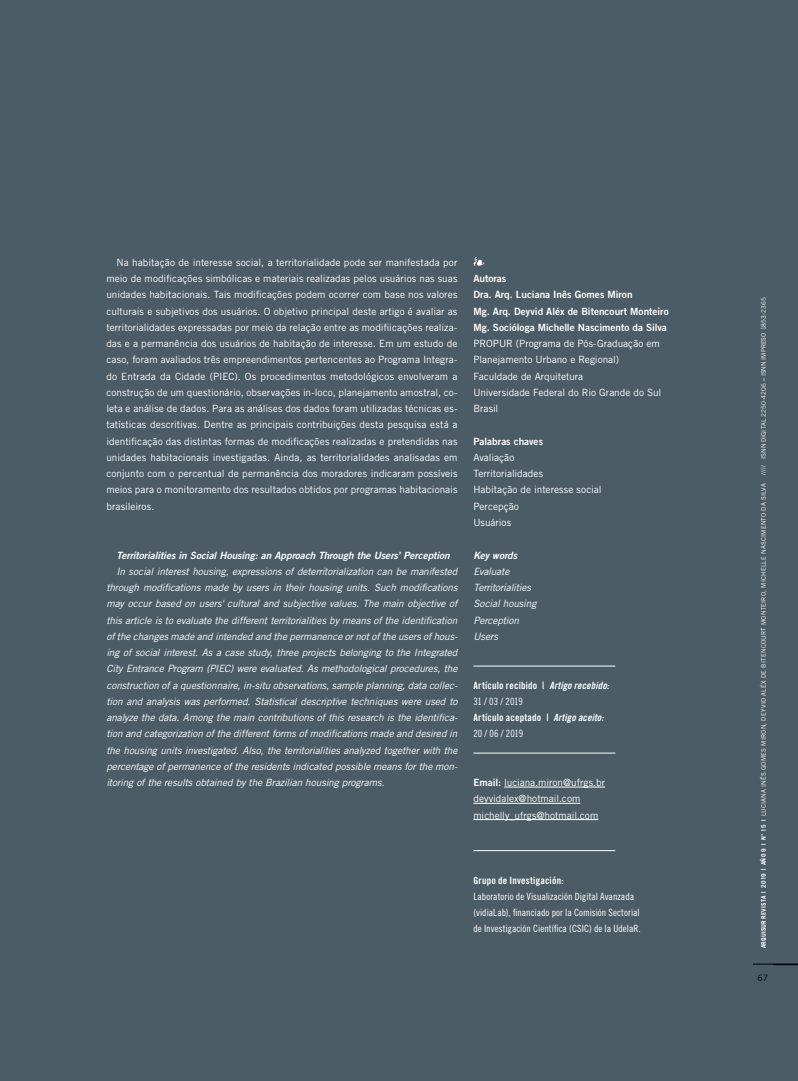
<style>
.page{position:relative;width:798px;height:1081px;background:#fff}
.page>*{position:absolute;margin:0;border:0;box-sizing:border-box;transform-origin:0 0}
.t1{font:10px/16.2px "Trade Gothic LT Std";color:#fff}
.t2{font:italic 10px/16.2px "Trade Gothic LT Std";letter-spacing:-.01em;color:#fff;text-align:justify}
.t3{font:10px/16.2px "Trade Gothic LT Std Cn 18";color:#fff}
.t4{font:10px/16.2px "Trade Gothic LT Std Bd 2";color:#fff}
.t5{font:10px "Trade Gothic LT Std Bd Cn 20";letter-spacing:.02em;color:#fff}
.t6{font:10px "Trade Gothic LT Std Bd 2 Obl";color:#fff}
.t7{font:8.75px "Trade Gothic LT Std";color:#000}
.t8{font:6.25px "Trade Gothic LT Std";letter-spacing:.025em;color:#fff}
.t9{font:6.25px "Trade Gothic LT Std";letter-spacing:.005em;color:#fff}
.s1{font-family:"Trade Gothic LT Std Bd Cn 20 Obl"}
.s2{font-family:"Trade Gothic LT Std Bd 2"}
.s3{font-weight:700}
</style>
<div class="page">
<div style="left:0;top:0;width:797px;height:1081px;background:#4b5c66"></div>
<hr style="left:504px;top:787px;width:101px;height:1px;background:#fff">
<hr style="left:473px;top:803px;width:107px;height:1px;background:#fff">
<hr style="left:473px;top:819px;width:125px;height:1px;background:#fff">
<hr style="left:473px;top:665px;width:142px;height:1px;background:#fff">
<hr style="left:473px;top:752px;width:142px;height:1px;background:#fff">
<hr style="left:473px;top:850px;width:142px;height:1px;background:#fff">
<svg style="left:473px;top:257px;width:11px;height:9px"></svg>
<hr style="left:752px;top:964px;width:45px;height:1px;background:#000">
<p class="t1" style="left:106px;top:254px;width:352px;text-align:justify;text-indent:10px">Na habitação de interesse social, a territorialidade pode ser manifestada por meio de modificações simbólicas e materiais realizadas pelos usuários nas suas unidades habitacionais. Tais modificações podem ocorrer com base nos valores culturais e subjetivos dos usuários. O objetivo principal deste artigo é avaliar as territorialidades expressadas por meio da relação entre as modifiicações realiza&shy;das e a permanência dos usuários de habitação de interesse. Em um estudo de caso, foram avaliados três empreendimentos pertencentes ao Programa Integra&shy;do Entrada da Cidade (PIEC). Os procedimentos metodológicos envolveram a construção de um questionário, observações in-loco, planejamento amostral, co&shy;leta e análise de dados. Para as análises dos dados foram utilizadas técnicas es&shy;tatísticas descritivas. Dentre as principais contribuições desta pesquisa está a identificação das distintas formas de modificações realizadas e pretendidas nas unidades habitacionais investigadas. Ainda, as territorialidades analisadas em conjunto com o percentual de permanência dos moradores indicaram possíveis meios para o monitoramento dos resultados obtidos por programas habitacionais brasileiros.</p>
<p class="t6" style="left:116px;top:549px;width:335px">Territorialities in Social Housing: an Approach Through the Users’ Perception</p>
<p class="t2" style="left:106px;top:563px;width:352px;text-indent:10px">In social interest housing, expressions of deterritorialization can be manifested through modifications made by users in their housing units. Such modifications may occur based on users' cultural and subjective values. The main objective of this article is to evaluate the different territorialities by means of the identification of the changes made and intended and the permanence or not of the users of hous&shy;ing of social interest. As a case study, three projects belonging to the Integrated City Entrance Program (PIEC) were evaluated. As methodological procedures, the construction of a questionnaire, in-situ observations, sample planning, data collec&shy;tion and analysis was performed. Statistical descriptive techniques were used to analyze the data. Among the main contributions of this research is the identifica&shy;tion and categorization of the different forms of modifications made and desired in the housing units investigated. Also, the territorialities analyzed together with the percentage of permanence of the residents indicated possible means for the mon&shy;itoring of the results obtained by the Brazilian housing programs.</p>
<p class="t4" style="left:473px;top:270px;width:197px">Autoras<br>Dra. Arq. Luciana Inês Gomes Miron<br>Mg. Arq. Deyvid Aléx de Bitencourt Monteiro<br>Mg. Socióloga Michelle Nascimento da Silva</p>
<p class="t1" style="left:473px;top:335px;width:189px">PROPUR (Programa de Pós-Graduação em<br>Planejamento Urbano e Regional)<br>Faculdade de Arquitetura<br>Universidade Federal do Rio Grande do Sul<br>Brasil</p>
<p class="t4" style="left:473px;top:433px;width:71px">Palabras chaves</p>
<p class="t1" style="left:473px;top:449px;width:130px">Avaliação<br>Territorialidades<br>Habitação de interesse social<br>Percepção<br>Usuários</p>
<p class="t6" style="left:473px;top:549px;width:45px">Key words</p>
<p class="t2" style="left:473px;top:563px;width:64px;text-align:left">Evaluate<br>Territorialities<br>Social housing<br>Perception<br>Users</p>
<p class="t5" style="left:473px;top:679px;width:137px">Artículo recibido | <span class="s1">Artigo recebido:</span></p>
<p class="t3" style="left:473px;top:693px;width:51px">31 / 03 / 2019</p>
<p class="t5" style="left:473px;top:711px;width:132px">Artículo aceptado | <span class="s1">Artigo aceito:</span></p>
<p class="t3" style="left:473px;top:725px;width:51px">20 / 06 / 2019</p>
<p class="t1" style="left:473px;top:774px;width:133px"><span class="s2">Email:</span> luciana.miron@ufrgs.br deyvidalex@hotmail.com michelly_ufrgs@hotmail.com</p>
<p class="t5" style="left:473px;top:874px;width:92px">Grupo de Investigación:</p>
<p class="t3" style="left:473px;top:888px;width:169px">Laboratorio de Visualización Digital Avanzada (vidiaLab), financiado por la Comisión Sectorial de Investigación Científica (CSIC) de la UdelaR.</p>
<p class="t9" style="left:759px;top:475px;width:179px;rotate:-90deg">///// ISNN DIGITAL 2250-4206 <span class="s3">–</span> ISNN IMPRESO 1853-2365</p>
<p class="t8" style="left:759px;top:948px;width:466px;rotate:-90deg"><span class="s3">ARQUISUR REVISTA | 2019 | AÑO 9 | N° 15 |</span> LUCIANA INÊS GOMES MIRON, DEYVID ALÉX DE BITENCOURT MONTEIRO, MICHELLE NASCIMENTO DA SILVA</p>
<p class="t7" style="left:757px;top:972px;width:12px">67</p>
</div>
